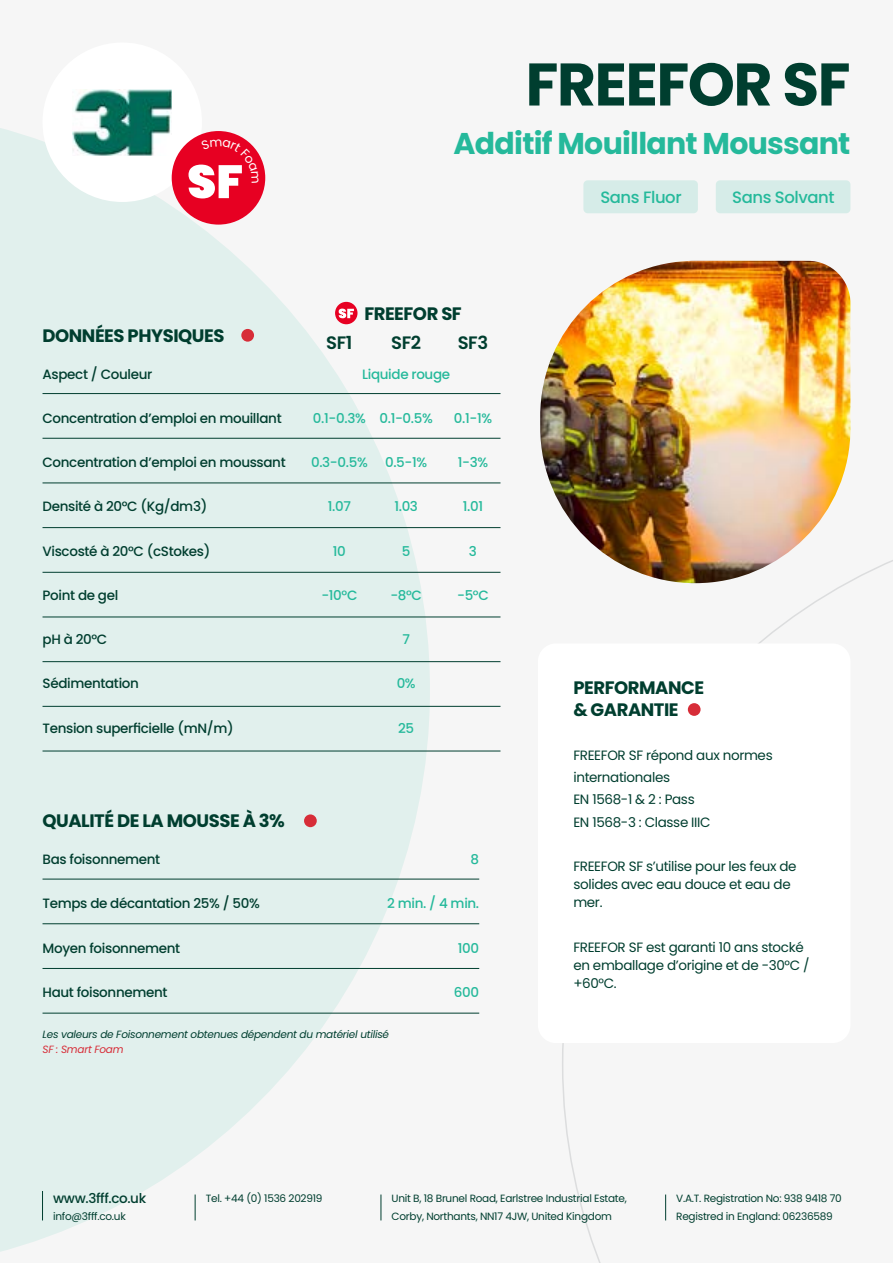
<style>
.page{position:relative;width:893px;height:1263px;background:#f6f6f6}
.page>*{position:absolute;margin:0;border:0;box-sizing:border-box;transform-origin:0 0}
.t1{font:700 60px "Poppins";letter-spacing:-.025em;color:#003e2f}
.t2{font:700 30px "Poppins";letter-spacing:-.025em;color:#25b99b}
.t3{font:700 18px/21.6px "Poppins";letter-spacing:-.025em;color:#003e2f}
.t4{font:600 18px "Poppins";letter-spacing:-.025em;color:#003e2f}
.t5{font:500 16.5px "Poppins";letter-spacing:-.025em;color:#25b99b}
.t6{font:500 13.5px "Poppins";letter-spacing:-.025em;color:#003e2f}
.t7{font:13.5px/18px "Poppins";letter-spacing:-.025em;color:#003e2f}
.t8{font:500 13.5px "Poppins";letter-spacing:-.025em;color:#25b99b}
.t9{font:10.5px/18px "Poppins";letter-spacing:-.025em;color:#003e2f}
.t10{font:italic 10.5px "Poppins";letter-spacing:-.025em;color:#003e2f}
.t11{font:italic 10.5px "Poppins";letter-spacing:-.025em;color:#d72d38}
</style>
<div class="page">
<svg style="left:0;top:128px;width:430px;height:1124px;fill:#e1f0ed"></svg>
<svg style="left:42px;top:1191px;width:1px;height:29px"></svg>
<svg style="left:381px;top:1194px;width:1px;height:26px"></svg>
<svg style="left:195px;top:1194px;width:1px;height:26px"></svg>
<svg style="left:665px;top:1194px;width:1px;height:26px"></svg>
<div style="left:43px;top:43px;width:159px;height:159px;background:#fff;border-radius:50%"></div>
<img style="left:73px;top:89px;width:99px;height:66px">
<div style="left:583px;top:180px;width:115px;height:33px;background:#d6ece8;border-radius:4px"></div>
<div style="left:716px;top:180px;width:134px;height:33px;background:#d6ece8;border-radius:4px"></div>
<div style="left:172px;top:131px;width:93px;height:94px;background:#e70022;border-radius:50%"></div>
<div style="left:538px;top:643px;width:312px;height:400px;background:#fff;border-radius:18px"></div>
<div style="left:688px;top:703px;width:13px;height:13px;background:#d72d38;border-radius:50%"></div>
<hr style="left:43px;top:393px;width:457px;height:1px;background:#003e2f">
<hr style="left:43px;top:572px;width:457px;height:1px;background:#003e2f">
<hr style="left:43px;top:751px;width:457px;height:1px;background:#003e2f">
<hr style="left:43px;top:482px;width:457px;height:1px;background:#003e2f">
<hr style="left:43px;top:661px;width:457px;height:1px;background:#003e2f">
<hr style="left:43px;top:438px;width:457px;height:1px;background:#003e2f">
<hr style="left:43px;top:617px;width:457px;height:1px;background:#003e2f">
<hr style="left:43px;top:527px;width:457px;height:1px;background:#003e2f">
<hr style="left:43px;top:706px;width:457px;height:1px;background:#003e2f">
<div style="left:241px;top:329px;width:13px;height:13px;background:#d72d38;border-radius:50%"></div>
<svg style="left:335px;top:302px;width:22px;height:22px"></svg>
<svg style="left:339px;top:309px;width:15px;height:9px"></svg>
<hr style="left:43px;top:879px;width:436px;height:1px;background:#003e2f">
<hr style="left:43px;top:968px;width:436px;height:1px;background:#003e2f">
<hr style="left:43px;top:923px;width:436px;height:1px;background:#003e2f">
<hr style="left:43px;top:1013px;width:436px;height:1px;background:#003e2f">
<div style="left:304px;top:814px;width:13px;height:13px;background:#d72d38;border-radius:50%"></div>
<img style="left:540px;top:261px;width:310px;height:322px">
<svg style="left:189px;top:139px;width:70px;height:59px"></svg>
<h1 class="t1" style="left:525px;top:50px;width:326px">FREEFOR SF</h1>
<h2 class="t2" style="left:454px;top:126px;width:398px">Additif Mouillant Moussant</h2>
<p class="t5" style="left:600px;top:187px;width:83px">Sans Fluor</p>
<p class="t5" style="left:732px;top:187px;width:104px">Sans Solvant</p>
<h3 class="t3" style="left:43px;top:325px;width:183px">DONNÉES PHYSIQUES</h3>
<p class="t6" style="left:43px;top:366px;width:111px">Aspect / Couleur</p>
<p class="t6" style="left:43px;top:410px;width:241px">Concentration d’emploi en mouillant</p>
<p class="t6" style="left:43px;top:455px;width:245px">Concentration d’emploi en moussant</p>
<p class="t6" style="left:43px;top:499px;width:166px">Densité à 20°C (Kg/dm3)</p>
<p class="t6" style="left:43px;top:543px;width:169px">Viscosté à 20°C (cStokes)</p>
<p class="t6" style="left:43px;top:587px;width:77px">Point de gel</p>
<p class="t6" style="left:43px;top:632px;width:66px">pH à 20°C</p>
<p class="t6" style="left:43px;top:676px;width:98px">Sédimentation</p>
<p class="t6" style="left:43px;top:720px;width:193px">Tension superficielle (mN/m)</p>
<h3 class="t3" style="left:364px;top:303px;width:99px">FREEFOR SF</h3>
<h3 class="t4" style="left:326px;top:332px;width:28px">SF1</h3>
<h3 class="t4" style="left:391px;top:332px;width:31px">SF2</h3>
<h3 class="t4" style="left:458px;top:332px;width:32px">SF3</h3>
<p class="t8" style="left:362px;top:366px;width:90px">Liquide rouge</p>
<p class="t8" style="left:313px;top:410px;width:54px">0.1-0.3%</p>
<p class="t8" style="left:311px;top:454px;width:58px">0.3-0.5%</p>
<p class="t8" style="left:328px;top:499px;width:25px">1.07</p>
<p class="t8" style="left:333px;top:543px;width:15px">10</p>
<p class="t8" style="left:321px;top:587px;width:38px">-10°C</p>
<p class="t8" style="left:379px;top:410px;width:55px">0.1-0.5%</p>
<p class="t8" style="left:385px;top:454px;width:44px">0.5-1%</p>
<p class="t8" style="left:394px;top:499px;width:25px">1.03</p>
<p class="t8" style="left:402px;top:543px;width:10px">5</p>
<p class="t8" style="left:390px;top:587px;width:33px">-8°C</p>
<p class="t8" style="left:402px;top:631px;width:9px">7</p>
<p class="t8" style="left:397px;top:676px;width:21px">0%</p>
<p class="t8" style="left:398px;top:720px;width:18px">25</p>
<p class="t8" style="left:454px;top:410px;width:40px">0.1-1%</p>
<p class="t8" style="left:458px;top:454px;width:32px">1-3%</p>
<p class="t8" style="left:463px;top:499px;width:22px">1.01</p>
<p class="t8" style="left:469px;top:543px;width:10px">3</p>
<p class="t8" style="left:457px;top:587px;width:33px">-5°C</p>
<h3 class="t3" style="left:43px;top:810px;width:244px">QUALITÉ DE LA MOUSSE À 3%</h3>
<p class="t6" style="left:43px;top:851px;width:119px">Bas foisonnement</p>
<p class="t6" style="left:43px;top:896px;width:219px">Temps de décantation 25% / 50%</p>
<p class="t6" style="left:43px;top:940px;width:139px">Moyen foisonnement</p>
<p class="t6" style="left:43px;top:984px;width:127px">Haut foisonnement</p>
<p class="t10" style="left:43px;top:1028px;width:348px">Les valeurs de Foisonnement obtenues dépendent du matériel utilisé</p>
<p class="t11" style="left:43px;top:1043px;width:83px">SF : Smart Foam</p>
<p class="t8" style="left:471px;top:851px;width:10px">8</p>
<p class="t8" style="left:387px;top:896px;width:93px">2 min. / 4 min.</p>
<p class="t8" style="left:458px;top:940px;width:23px">100</p>
<p class="t8" style="left:454px;top:984px;width:27px">600</p>
<h3 class="t3" style="left:573px;top:677px;width:132px">PERFORMANCE &amp; GARANTIE</h3>
<p class="t7" style="left:573px;top:744px;width:201px;line-height:22.2px">FREEFOR SF répond aux normes internationales<br>EN 1568-1 &amp; 2 : Pass<br>EN 1568-3 : Classe IIIC</p>
<p class="t7" style="left:573px;top:857px;width:225px">FREEFOR SF s’utilise pour les feux de solides avec eau douce et eau de mer.</p>
<p class="t7" style="left:573px;top:938px;width:238px">FREEFOR SF est garanti 10 ans stocké en emballage d’origine et de -30°C / +60°C.</p>
<p class="t6" style="left:53px;top:1190px;width:95px">www.3fff.co.uk</p>
<p class="t9" style="left:392px;top:1190px;width:237px">Unit B, 18 Brunel Road, Earlstree Industrial Estate,<br>Corby, Northants, NN17 4JW, United Kingdom</p>
<p class="t9" style="left:206px;top:1190px;width:118px">Tel. +44 (0) 1536 202919</p>
<p class="t9" style="left:53px;top:1208px;width:74px">info@3fff.co.uk</p>
<p class="t9" style="left:676px;top:1190px;width:167px">V.A.T. Registration No: 938 9418 70<br>Registred in England: 06236589</p>
</div>
